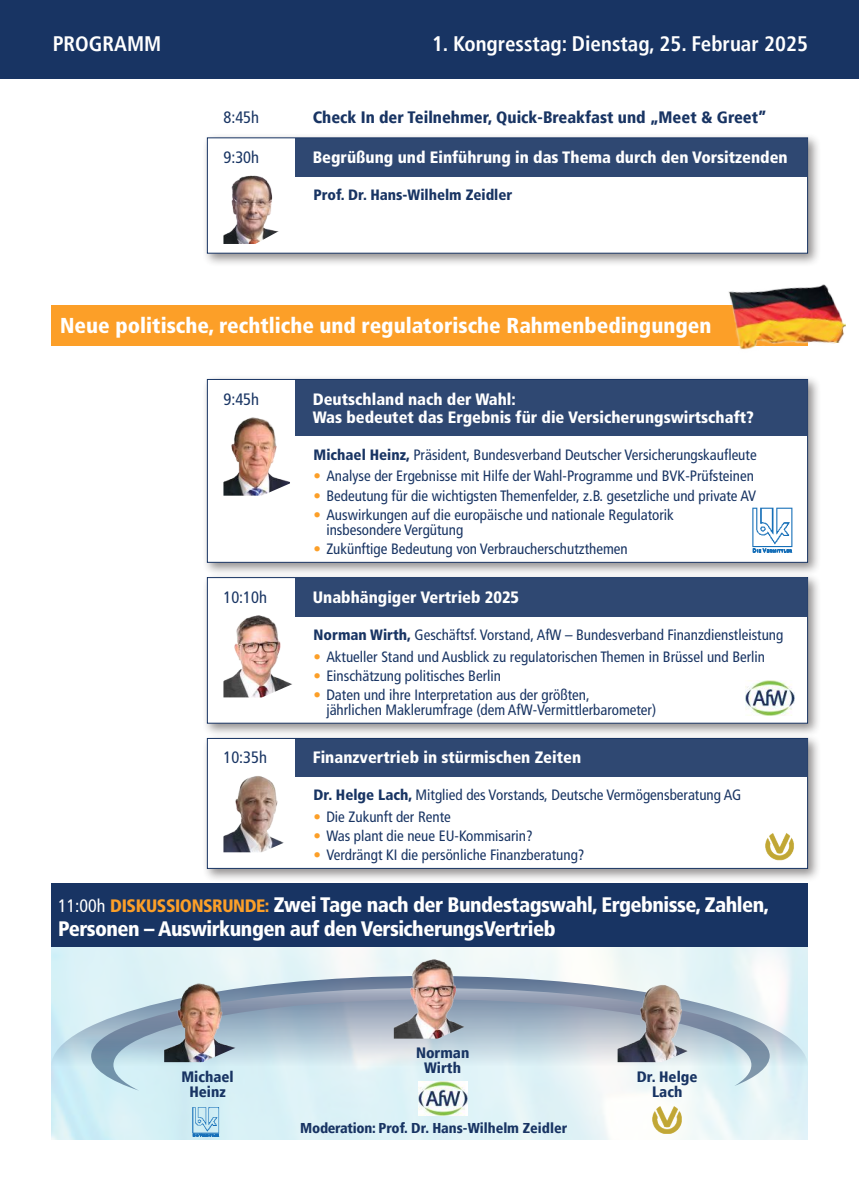
<style>
.page{position:relative;width:859px;height:1191px;background:#fff}
.page>*{position:absolute;margin:0;border:0;box-sizing:border-box;transform-origin:0 0}
.t1{font:900 condensed 21.6px "Frutiger LT Std";color:#fff}
.t2{font:900 condensed 21px/24px "Frutiger LT Std";letter-spacing:-.025em;color:#fff}
.t3{font:700 condensed 21px "Frutiger LT";color:#fff}
.t4{font:900 condensed 16.5px/18px "Frutiger LT Std";color:#fff}
.t5{font:900 condensed 16.5px "Frutiger";color:#183463}
.t6{font:condensed 16.5px "Frutiger LT";color:#183463}
.t7{font:condensed 15px/15px "Frutiger LT";color:#183463}
.t8{font:900 condensed 15px/15px "Frutiger";color:#183463;text-align:center}
.t9{font:900 condensed 15px "Frutiger LT Std";color:#183463}
.t10{font:900 condensed 14.25px "Frutiger";color:#183463}
.t11{font:3.9px "Scala Sans";letter-spacing:.165em;color:#166fb8}
.t12{font:2.55px "Scala Sans";letter-spacing:.165em;color:#166fb8}
.s1{font-family:"Frutiger LT Std";font-weight:900}
.s2{font-family:"Frutiger";font-weight:900}
.s3{color:#fc9f28}
.s4{font-size:5.25px}
.s5{font-family:"Frutiger LT";font-weight:400;font-size:18px}
.s6{font-size:18px;color:#fc9f28}
.s7{font-size:3.45px}
</style>
<div class="page">
<div style="left:0;top:0;width:859px;height:79px;background:#183463"></div>
<div style="left:202px;top:133px;width:620px;height:134px;background:#241f1f;opacity:.5"></div>
<div style="left:207px;top:137px;width:601px;height:116px;background:#fff"></div>
<img style="left:223px;top:175px;width:56px;height:69px">
<div style="left:296px;top:138px;width:511px;height:38px;background:#2f4872"></div>
<div style="left:202px;top:374px;width:620px;height:202px;background:#241f1f;opacity:.5"></div>
<div style="left:207px;top:379px;width:601px;height:184px;background:#fff;border:1px solid #183463"></div>
<div style="left:296px;top:380px;width:511px;height:56px;background:#2f4872"></div>
<img style="left:223px;top:417px;width:67px;height:78px">
<img style="left:752px;top:507px;width:41px;height:41px">
<div style="left:202px;top:572px;width:620px;height:165px;background:#241f1f;opacity:.5"></div>
<div style="left:207px;top:577px;width:601px;height:146px;background:#fff;border:1px solid #183463"></div>
<div style="left:296px;top:578px;width:511px;height:38px;background:#2f4872"></div>
<img style="left:223px;top:614px;width:86px;height:83px">
<img style="left:746px;top:680px;width:48px;height:35px">
<div style="left:202px;top:733px;width:620px;height:149px;background:#241f1f;opacity:.5"></div>
<div style="left:207px;top:738px;width:601px;height:130px;background:#fff;border:1px solid #183463"></div>
<div style="left:296px;top:738px;width:511px;height:38px;background:#2f4872"></div>
<img style="left:223px;top:767px;width:86px;height:85px">
<img style="left:765px;top:833px;width:29px;height:27px">
<img style="left:51px;top:947px;width:757px;height:193px">
<svg style="left:51px;top:976px;width:757px;height:89px;background:#c8dbe4"></svg>
<svg style="left:91px;top:988px;width:679px;height:102px;background:#bed0db"></svg>
<div style="left:51px;top:883px;width:757px;height:64px;background:#183463"></div>
<img style="left:191px;top:1106px;width:29px;height:29px">
<img style="left:164px;top:977px;width:72px;height:85px">
<img style="left:394px;top:957px;width:97px;height:81px">
<img style="left:418px;top:1081px;width:49px;height:34px">
<img style="left:618px;top:975px;width:99px;height:87px">
<img style="left:652px;top:1106px;width:30px;height:27px">
<div style="left:51px;top:305px;width:757px;height:40px;background:#fc9f28"></div>
<img style="left:727px;top:284px;width:119px;height:66px">
<h2 class="t3" style="left:53px;top:31px;width:110px">PROGRAMM</h2>
<h2 class="t3" style="left:432px;top:31px;width:377px">1. Kongresstag: Dienstag, 25. Februar 2025</h2>
<p class="t6" style="left:223px;top:108px;width:37px">8:45h</p>
<p class="t5" style="left:313px;top:107px;width:455px">Check In der Teilnehmer, Quick-Breakfast und „Meet &amp; Greet”</p>
<p class="t6" style="left:223px;top:148px;width:37px">9:30h</p>
<p class="t4" style="left:313px;top:149px;width:476px">Begrüßung und Einführung in das Thema durch den Vorsitzenden</p>
<p class="t9" style="left:314px;top:186px;width:200px">Prof. Dr. Hans-Wilhelm Zeidler</p>
<h1 class="t1" style="left:60px;top:313px;width:653px">Neue politische, rechtliche und regulatorische Rahmenbedingungen</h1>
<p class="t6" style="left:223px;top:390px;width:37px">9:45h</p>
<p class="t4" style="left:313px;top:390px;width:443px">Deutschland nach der Wahl:<br>Was bedeutet das Ergebnis für die Versicherungswirtschaft?</p>
<p class="t7" style="left:314px;top:447px;width:444px"><span class="s1">Michael Heinz</span><span class="s2">,</span> Präsident, Bundesverband Deutscher Versicherungskaufleute</p>
<p class="t7" style="left:314px;top:469px;width:442px"><span class="s3">•</span> Analyse der Ergebnisse mit Hilfe der Wahl-Programme und BVK-Prüfsteinen</p>
<p class="t7" style="left:314px;top:488px;width:444px"><span class="s3">•</span> Bedeutung für die wichtigsten Themenfelder, z.B. gesetzliche und private AV</p>
<p class="t7" style="left:326px;top:507px;width:349px;text-indent:-13px"><span class="s3">•</span> Auswirkungen auf die europäische und nationale Regulatorik insbesondere Vergütung</p>
<p class="t7" style="left:314px;top:541px;width:316px"><span class="s3">•</span> Zukünftige Bedeutung von Verbraucherschutzthemen</p>
<p class="t11" style="left:753px;top:549px;width:41px"><span class="s4">D</span>IE <span class="s4">V</span>ERMITTLER</p>
<p class="t6" style="left:223px;top:588px;width:45px">10:10h</p>
<p class="t4" style="left:313px;top:588px;width:208px">Unabhängiger Vertrieb 2025</p>
<p class="t7" style="left:314px;top:627px;width:471px"><span class="s1">Norman Wirth</span><span class="s2">,</span> Geschäftsf. Vorstand, AfW – Bundesverband Finanzdienstleistung</p>
<p class="t7" style="left:314px;top:649px;width:453px"><span class="s3">•</span> Aktueller Stand und Ausblick zu regulatorischen Themen in Brüssel und Berlin</p>
<p class="t7" style="left:314px;top:668px;width:189px"><span class="s3">•</span> Einschätzung politisches Berlin</p>
<p class="t7" style="left:326px;top:687px;width:331px;text-indent:-13px"><span class="s3">•</span> Daten und ihre Interpretation aus der größten,<br>jährlichen Maklerumfrage (dem AfW-Vermittlerbarometer)</p>
<p class="t6" style="left:223px;top:748px;width:45px">10:35h</p>
<p class="t4" style="left:313px;top:748px;width:270px">Finanzvertrieb in stürmischen Zeiten</p>
<p class="t7" style="left:314px;top:787px;width:429px"><span class="s1">Dr. Helge Lach</span><span class="s2">,</span> Mitglied des Vorstands, Deutsche Vermögensberatung AG</p>
<p class="t7" style="left:314px;top:809px;width:139px"><span class="s3">•</span> Die Zukunft der Rente</p>
<p class="t7" style="left:314px;top:828px;width:221px"><span class="s3">•</span> Was plant die neue EU-Kommisarin?</p>
<p class="t7" style="left:314px;top:847px;width:273px"><span class="s3">•</span> Verdrängt KI die persönliche Finanzberatung?</p>
<h2 class="t2" style="left:58px;top:892px;width:713px"><span class="s5">11:00h</span> <span class="s6">DISKUSSIONSRUNDE:</span> Zwei Tage nach der Bundestagswahl, Ergebnisse, Zahlen,<br>Personen – Auswirkungen auf den VersicherungsVertrieb</h2>
<p class="t8" style="left:182px;top:1068px;width:54px">Michael<br>Heinz</p>
<p class="t12" style="left:193px;top:1134px;width:27px"><span class="s7">D</span>IE <span class="s7">V</span>ERMITTLER</p>
<p class="t8" style="left:416px;top:1045px;width:55px">Norman<br>Wirth</p>
<p class="t10" style="left:300px;top:1119px;width:268px">Moderation: Prof. Dr. Hans-Wilhelm Zeidler</p>
<p class="t8" style="left:637px;top:1068px;width:62px">Dr. Helge<br>Lach</p>
</div>
